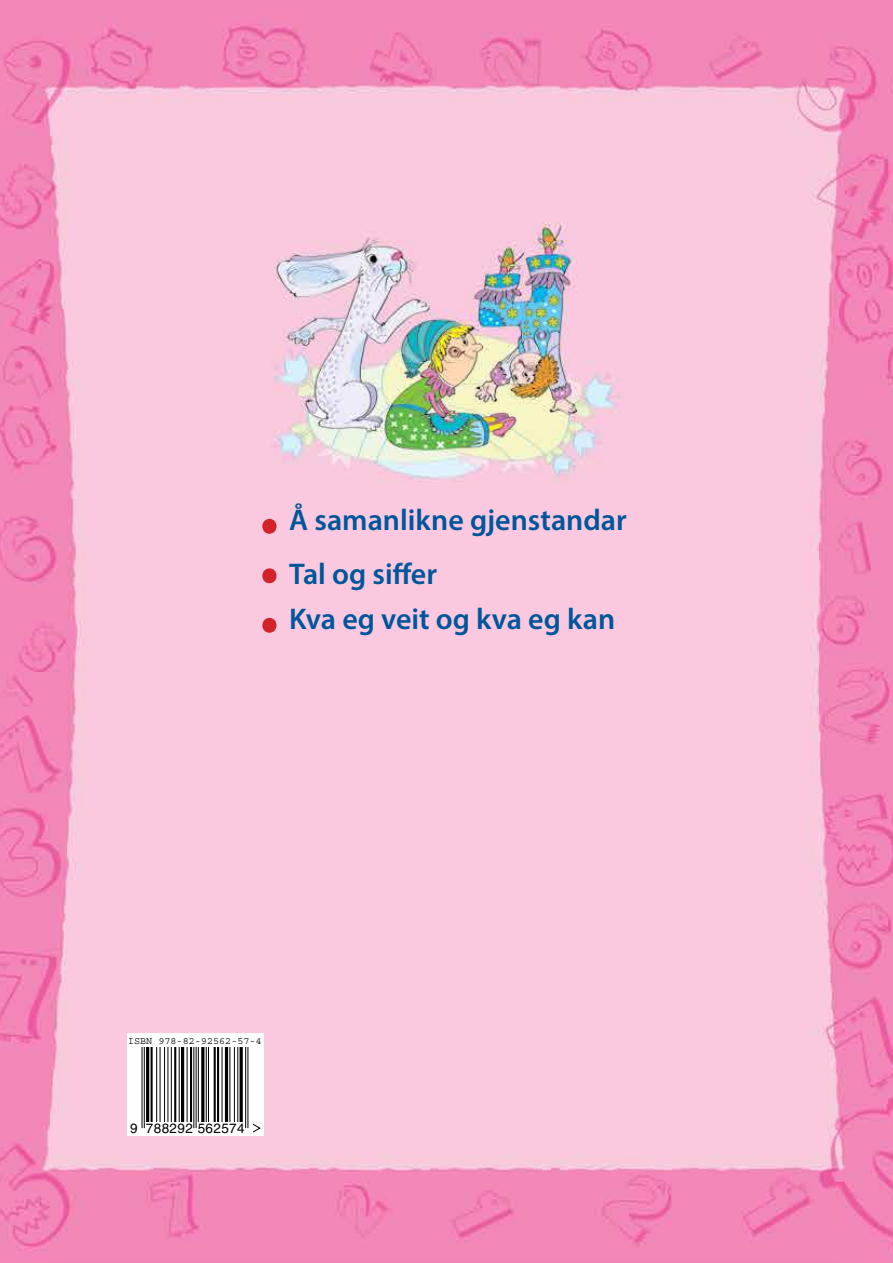
<style>
.page{position:relative;width:893px;height:1263px;background:#fff}
.page>*{position:absolute;margin:0;border:0;box-sizing:border-box;transform-origin:0 0}
.t1{font:600 30px/54px "Myriad Pro";color:#00569b}
.t2{font:13.5px "Helvetica";letter-spacing:.025em;color:#000}
.t3{font:10.2px "Courier";color:#000}
</style>
<div class="page">
<img style="left:0;top:0;width:893px;height:1263px">
<div style="left:262px;top:519px;width:14px;height:15px;background:#d2232a;border-radius:50%"></div>
<div style="left:262px;top:568px;width:14px;height:15px;background:#d2232a;border-radius:50%"></div>
<div style="left:262px;top:618px;width:14px;height:15px;background:#d2232a;border-radius:50%"></div>
<svg style="left:128px;top:1034px;width:136px;height:102px"></svg>
<hr style="left:142px;top:1047px;width:1px;height:81px;background:#000">
<hr style="left:144px;top:1047px;width:1px;height:81px;background:#000">
<hr style="left:146px;top:1047px;width:3px;height:75px;background:#000">
<hr style="left:151px;top:1047px;width:2px;height:75px;background:#000">
<hr style="left:156px;top:1047px;width:1px;height:75px;background:#000">
<hr style="left:160px;top:1047px;width:1px;height:75px;background:#000">
<hr style="left:164px;top:1047px;width:1px;height:75px;background:#000">
<hr style="left:167px;top:1047px;width:1px;height:75px;background:#000">
<hr style="left:171px;top:1047px;width:1px;height:75px;background:#000">
<hr style="left:174px;top:1047px;width:2px;height:75px;background:#000">
<hr style="left:179px;top:1047px;width:1px;height:75px;background:#000">
<hr style="left:181px;top:1047px;width:3px;height:75px;background:#000">
<hr style="left:187px;top:1047px;width:1px;height:75px;background:#000">
<hr style="left:190px;top:1047px;width:2px;height:75px;background:#000">
<hr style="left:193px;top:1047px;width:1px;height:81px;background:#000">
<hr style="left:196px;top:1047px;width:1px;height:81px;background:#000">
<hr style="left:198px;top:1047px;width:1px;height:75px;background:#000">
<hr style="left:201px;top:1047px;width:3px;height:75px;background:#000">
<hr style="left:206px;top:1047px;width:1px;height:75px;background:#000">
<hr style="left:208px;top:1047px;width:1px;height:75px;background:#000">
<hr style="left:214px;top:1047px;width:2px;height:75px;background:#000">
<hr style="left:217px;top:1047px;width:2px;height:75px;background:#000">
<hr style="left:222px;top:1047px;width:1px;height:75px;background:#000">
<hr style="left:225px;top:1047px;width:3px;height:75px;background:#000">
<hr style="left:229px;top:1047px;width:1px;height:75px;background:#000">
<hr style="left:234px;top:1047px;width:1px;height:75px;background:#000">
<hr style="left:237px;top:1047px;width:1px;height:75px;background:#000">
<hr style="left:240px;top:1047px;width:3px;height:75px;background:#000">
<hr style="left:245px;top:1047px;width:1px;height:81px;background:#000">
<hr style="left:247px;top:1047px;width:1px;height:81px;background:#000">
<svg style="left:252px;top:1123px;width:9px;height:10px"></svg>
<p class="t1" style="left:289px;top:493px;width:339px">Å samanlikne gjenstandar<br>Tal og siffer</p>
<p class="t1" style="left:289px;top:592px;width:327px">Kva eg veit og kva eg kan</p>
<p class="t3" style="left:128px;top:1035px;width:135px">ISBN 978-82-92562-57-4</p>
<p class="t2" style="left:130px;top:1120px;width:116px">9 788292 562574</p>
</div>
